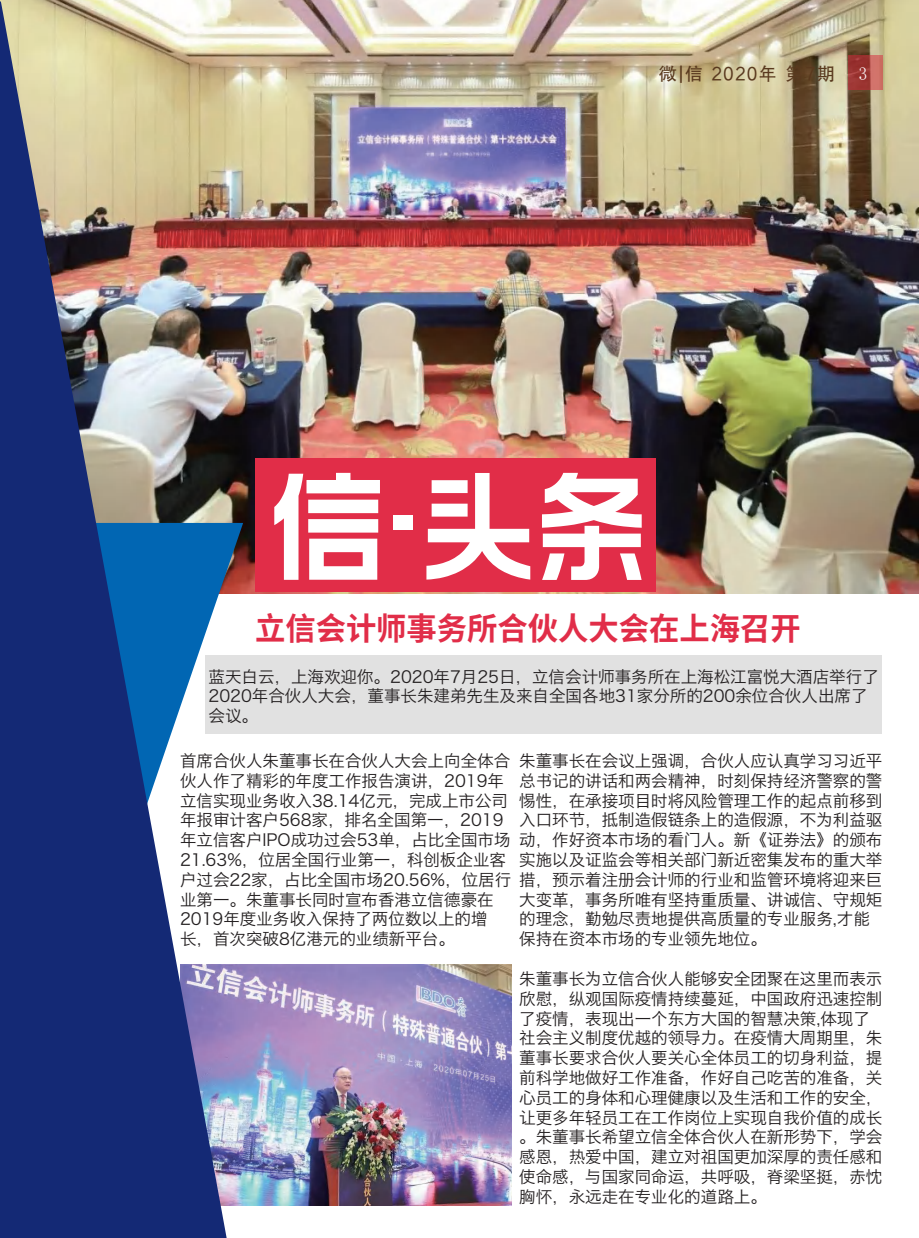
<style>
.page{position:relative;width:919px;height:1238px;background:#fff}
.page>*{position:absolute;margin:0;border:0;box-sizing:border-box;transform-origin:0 0}
.t1{font:108px "MF Fang Hei Noncommercial Regular";color:#fff}
.t2{font:700 31.5px "Source Han Sans HWSC";color:#e12d48;scale:.96 1}
.t3{font:18px "FZHTK GBK1 0";letter-spacing:.1em;color:#59391e}
.t4{font:18px "Ping Fang SC Medium";color:#fff}
.t5{font:16.5px/19.8px "Hiragino Sans GB W3";color:#231f20}
</style>
<div class="page">
<img style="left:243px;top:964px;width:268px;height:241px">
<img style="left:0;top:0;width:918px;height:593px">
<svg style="left:847px;top:55px;width:35px;height:34px"></svg>
<div style="left:255px;top:458px;width:400px;height:134px;background:#e12d48"></div>
<img style="left:226px;top:523px;width:17px;height:683px">
<img style="left:0;top:2px;width:226px;height:1235px">
<div style="left:205px;top:655px;width:677px;height:78px;background:#dedede"></div>
<p class="t3" style="left:659px;top:64px;width:178px">微|信 2020年 第7期</p>
<p class="t4" style="left:858px;top:65px;width:10px">3</p>
<h1 class="t1" style="left:273px;top:467px;width:374px">信·头条</h1>
<h2 class="t2" style="left:255px;top:611px;width:570px">立信会计师事务所合伙人大会在上海召开</h2>
<p class="t5" style="left:208px;top:666px;width:671px">蓝天白云，上海欢迎你。2020年7月25日，立信会计师事务所在上海松江富悦大酒店举行了<br>2020年合伙人大会，董事长朱建弟先生及来自全国各地31家分所的200余位合伙人出席了会议。</p>
<p class="t5" style="left:519px;top:750px;width:364px">朱董事长在会议上强调，合伙人应认真学习习近平总书记的讲话和两会精神，时刻保持经济警察的警惕性，在承接项目时将风险管理工作的起点前移到入口环节，抵制造假链条上的造假源，不为利益驱动，作好资本市场的看门人。新《证券法》的颁布实施以及证监会等相关部门新近密集发布的重大举措，预示着注册会计师的行业和监管环境将迎来巨大变革，事务所唯有坚持重质量、讲诚信、守规矩的理念，勤勉尽责地提供高质量的专业服务,才能保持在资本市场的专业领先地位。</p>
<p class="t5" style="left:519px;top:968px;width:364px">朱董事长为立信合伙人能够安全团聚在这里而表示欣慰，纵观国际疫情持续蔓延，中国政府迅速控制了疫情，表现出一个东方大国的智慧决策,体现了社会主义制度优越的领导力。在疫情大周期里，朱董事长要求合伙人要关心全体员工的切身利益，提前科学地做好工作准备，作好自己吃苦的准备，关心员工的身体和心理健康以及生活和工作的安全，让更多年轻员工在工作岗位上实现自我价值的成长。朱董事长希望立信全体合伙人在新形势下，学会感恩，热爱中国，建立对祖国更加深厚的责任感和使命感，与国家同命运，共呼吸，脊梁坚挺，赤忱胸怀，永远走在专业化的道路上。</p>
<p class="t5" style="left:180px;top:750px;width:333px">首席合伙人朱董事长在合伙人大会上向全体合伙人作了精彩的年度工作报告演讲，2019年立信实现业务收入38.14亿元，完成上市公司年报审计客户568家，排名全国第一，2019年立信客户IPO成功过会53单，占比全国市场<br>21.63%，位居全国行业第一，科创板企业客户过会22家，占比全国市场20.56%，位居行业第一。朱董事长同时宣布香港立信德豪在<br>2019年度业务收入保持了两位数以上的增<br>长，首次突破8亿港元的业绩新平台。</p>
</div>
